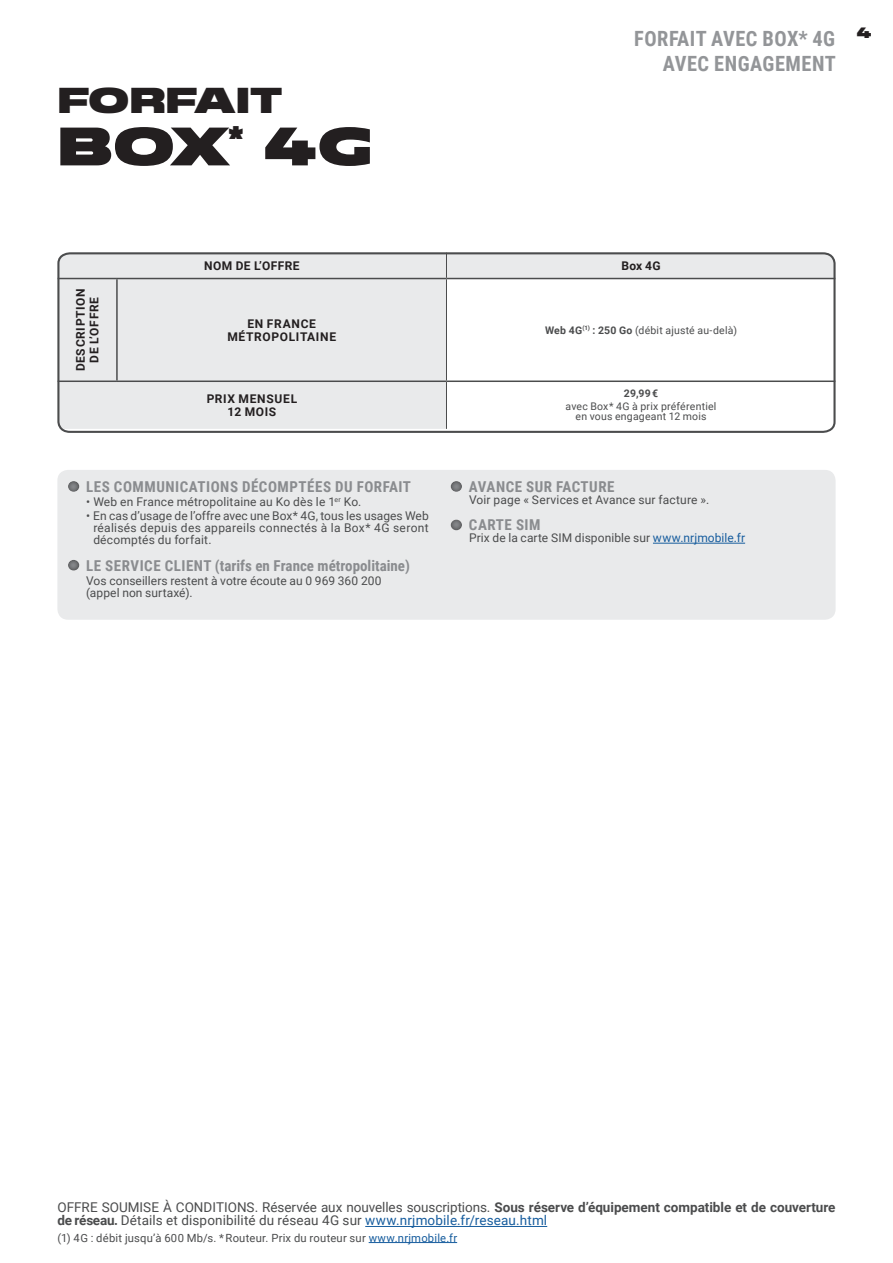
<style>
.page{position:relative;width:893px;height:1263px;background:#fff}
.page>*{position:absolute;margin:0;border:0;box-sizing:border-box;transform-origin:0 0}
.t1{font:54px "NRJMOBILE 900";color:#231f20}
.t2{font:36px "NRJMOBILE 900";color:#231f20}
.t3{font:700 21px/25.2px "Roboto Condensed";letter-spacing:.025em;color:#939598;text-align:right}
.t4{font:700 15px "Roboto Condensed";letter-spacing:.035em;color:#8a8c8f}
.t5{font:700 15px "Roboto Condensed";color:#8a8c8f}
.t6{font:15px "NRJMOBILE 900";color:#231f20}
.t7{font:13.5px/13.5px "Roboto";letter-spacing:.005em;color:#4b4c4d}
.t8{font:12px/12px "Roboto";letter-spacing:.01em;color:#4b4c4d;text-align:justify}
.t9{font:700 12px/13.5px "Roboto";letter-spacing:.055em;color:#231f20;text-align:center}
.t10{font:700 12px "Roboto";letter-spacing:.035em;color:#231f20}
.t11{font:11.25px "Roboto";letter-spacing:.02em;color:#4b4c4d}
.t12{font:10.5px/12.6px "Roboto";letter-spacing:.02em;color:#4b4c4d;text-align:center}
.s1{font-weight:700}
.s2{color:#175d9e}
</style>
<div class="page">
<svg style="left:57px;top:252px;width:779px;height:181px"></svg>
<div style="left:57px;top:470px;width:779px;height:150px;background:#e9eaeb;border-radius:11px"></div>
<div style="left:68px;top:478px;width:13px;height:14px;background:#231f20;opacity:.75"></div>
<div style="left:68px;top:557px;width:13px;height:14px;background:#231f20;opacity:.75"></div>
<hr style="left:653px;top:543px;width:92px;height:1px;background:#175d9e">
<div style="left:451px;top:478px;width:13px;height:14px;background:#231f20;opacity:.75"></div>
<div style="left:451px;top:517px;width:13px;height:13px;background:#231f20;opacity:.75"></div>
<hr style="left:365px;top:1226px;width:182px;height:1px;background:#175d9e">
<hr style="left:369px;top:1242px;width:88px;height:1px;background:#175d9e">
<p class="t2" style="left:57px;top:84px;width:226px">FORFAIT</p>
<p class="t1" style="left:57px;top:122px;width:316px">BOX<sup>*</sup> 4G</p>
<p class="t3" style="left:634px;top:25px;width:203px">FORFAIT AVEC BOX* 4G<br>AVEC ENGAGEMENT</p>
<p class="t6" style="left:857px;top:26px;width:16px">4</p>
<p class="t9" style="left:73px;top:371px;width:85px;rotate:-90deg">DESCRIPTION<br>DE L’OFFRE</p>
<p class="t10" style="left:204px;top:257px;width:97px">NOM DE L’OFFRE</p>
<p class="t9" style="left:621px;top:259px;width:41px">Box 4G</p>
<p class="t9" style="left:227px;top:316px;width:110px">EN FRANCE<br>MÉTROPOLITAINE</p>
<p class="t12" style="left:545px;top:323px;width:193px"><span class="s1">Web 4G</span><sup>(1)</sup> <span class="s1">: 250 Go</span> (débit ajusté au-delà)</p>
<p class="t9" style="left:207px;top:391px;width:92px">PRIX MENSUEL<br>12 MOIS</p>
<p class="t12" style="left:566px;top:387px;width:152px"><span class="s1">29,99 €<br></span>avec Box* 4G à prix préférentiel</p>
<p class="t12" style="left:575px;top:410px;width:133px">en vous engageant 12 mois</p>
<p class="t4" style="left:86px;top:476px;width:326px">LES COMMUNICATIONS DÉCOMPTÉES DU FORFAIT</p>
<p class="t8" style="left:86px;top:495px;width:277px">• Web en France métropolitaine au Ko dès le 1<sup>er</sup> Ko.</p>
<p class="t8" style="left:93px;top:509px;width:337px;text-indent:-7px">• En cas d’usage de l’offre avec une Box* 4G, tous les usages Web réalisés depuis des appareils connectés à la Box* 4G seront décomptés du forfait.</p>
<p class="t5" style="left:86px;top:555px;width:325px">LE SERVICE CLIENT (tarifs en France métropolitaine)</p>
<p class="t8" style="left:86px;top:574px;width:297px">Vos conseillers restent à votre écoute au 0 969 360 200 (appel non surtaxé).</p>
<p class="t4" style="left:469px;top:476px;width:147px">AVANCE SUR FACTURE</p>
<p class="t8" style="left:469px;top:493px;width:242px">Voir page « Services et Avance sur facture ».</p>
<p class="t4" style="left:469px;top:514px;width:73px">CARTE SIM</p>
<p class="t8" style="left:469px;top:532px;width:278px">Prix de la carte SIM disponible sur <span class="s2">www.nrjmobile.fr</span></p>
<p class="t7" style="left:57px;top:1200px;width:780px">OFFRE SOUMISE À CONDITIONS. Réservée aux nouvelles souscriptions. <span class="s1">Sous réserve d’équipement compatible et de couverture de réseau.</span> Détails et disponibilité du réseau 4G sur <span class="s2">www.nrjmobile.fr/reseau.html</span></p>
<p class="t11" style="left:57px;top:1230px;width:401px">(1) 4G : débit jusqu’à 600 Mb/s. * Routeur. Prix du routeur sur <span class="s2">www.nrjmobile.fr</span></p>
</div>
